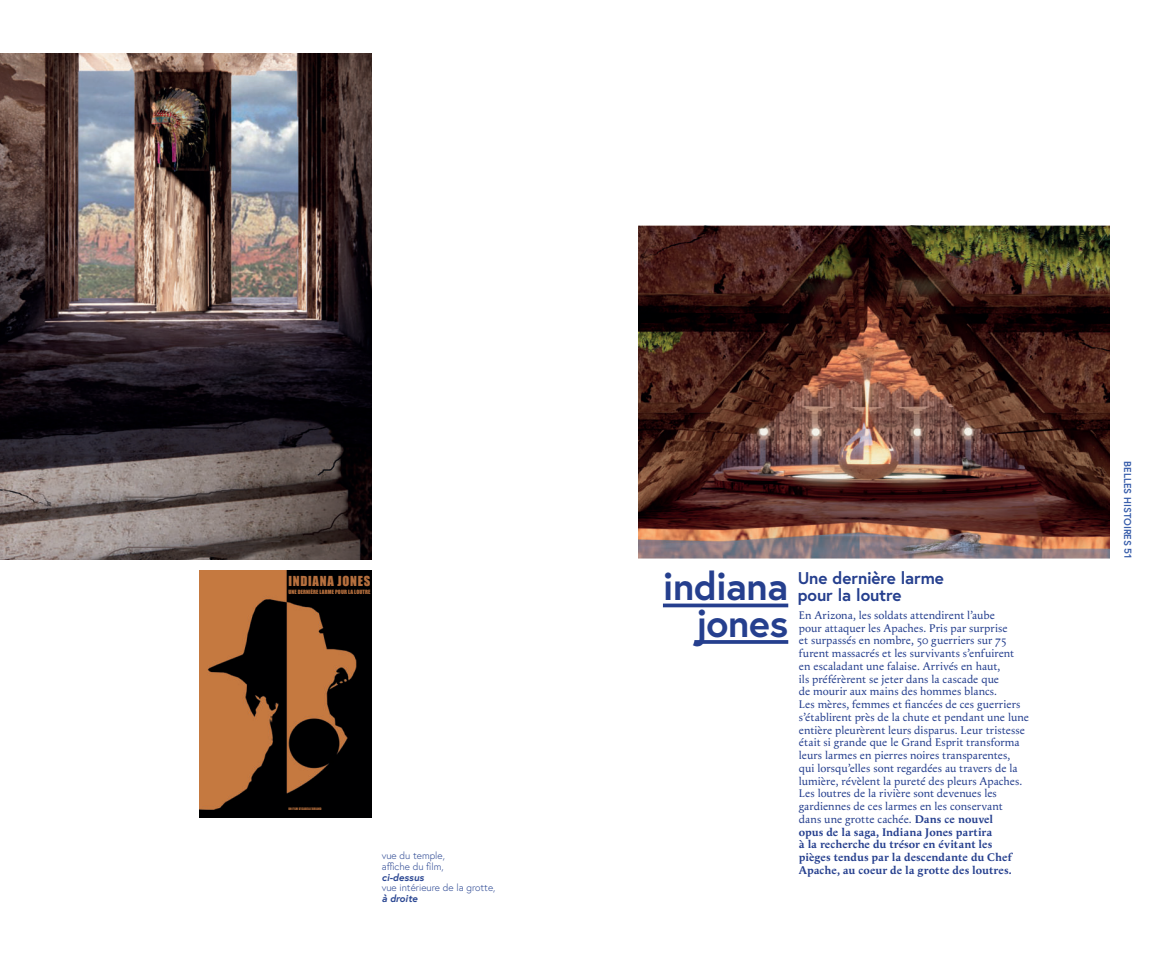
<style>
.page{position:relative;width:1170px;height:957px;background:#fff}
.page>*{position:absolute;margin:0;border:0;box-sizing:border-box;transform-origin:0 0}
.t1{font:700 39px "Europa";letter-spacing:-.015em;color:#253f8e}
.t2{font:700 17px "Europa";letter-spacing:-.005em;color:#253f8e}
.t3{font:12.62px "Impact";letter-spacing:.06em;color:#b66f3d}
.t4{font:11.5px/12.8px "Apolline Std";letter-spacing:.005em;color:#253f8e}
.t5{font:300 10px/10.9px "Europa";color:#2a4692}
.t6{font:700 10px "Europa";color:#395eab}
.t7{font:italic 700 10px "Europa";color:#2a4692}
.t8{font:5.38px "Impact";letter-spacing:.02em;color:#b66f3d}
.t9{font:3.12px "Impact";color:#b66f3d}
.s1{font-weight:700}
</style>
<div class="page">
<img style="left:0;top:53px;width:371px;height:506px">
<img style="left:200px;top:570px;width:171px;height:247px">
<svg style="left:663px;top:603px;width:125px;height:4px"></svg>
<svg style="left:694px;top:640px;width:94px;height:4px"></svg>
<img style="left:638px;top:225px;width:471px;height:333px">
<p class="t3" style="left:288px;top:575px;width:84px">INDIANA JONES</p>
<p class="t8" style="left:288px;top:589px;width:83px">UNE DERNIÈRE LARME POUR LA LOUTRE</p>
<p class="t9" style="left:288px;top:807px;width:34px">UN FILM D’ISABELLE BRIAND</p>
<p class="t5" style="left:381px;top:850px;width:65px">vue du temple, affiche du film,</p>
<p class="t7" style="left:381px;top:872px;width:44px">ci-dessus</p>
<p class="t5" style="left:381px;top:883px;width:115px">vue intérieure de la grotte,</p>
<p class="t7" style="left:381px;top:894px;width:37px">à droite</p>
<h1 class="t1" style="left:663px;top:562px;width:127px">indiana</h1>
<h2 class="t2" style="left:797px;top:567px;width:148px">Une dernière larme</h2>
<h2 class="t2" style="left:797px;top:584px;width:105px">pour la loutre</h2>
<h1 class="t1" style="left:694px;top:598px;width:95px">jones</h1>
<p class="t4" style="left:798px;top:609px;width:231px">En Arizona, les soldats attendirent l’aube<br>pour attaquer les Apaches. Pris par surprise<br>et surpassés en nombre, 50 guerriers sur 75 furent massacrés et les survivants s’enfuirent<br>en escaladant une falaise. Arrivés en haut,<br>ils préférèrent se jeter dans la cascade que<br>de mourir aux mains des hommes blancs.<br>Les mères, femmes et fiancées de ces guerriers s’établirent près de la chute et pendant une lune entière pleurèrent leurs disparus. Leur tristesse était si grande que le Grand Esprit transforma leurs larmes en pierres noires transparentes, qui lorsqu’elles sont regardées au travers de la lumière, révèlent la pureté des pleurs Apaches.<br>Les loutres de la rivière sont devenues les gardiennes de ces larmes en les conservant<br>dans une grotte cachée. <span class="s1">Dans ce nouvel<br>opus de la saga, Indiana Jones partira<br>à la recherche du trésor en évitant les<br>pièges tendus par la descendante du Chef Apache, au coeur de la grotte des loutres.</span></p>
<p class="t6" style="left:1133px;top:461px;width:99px;rotate:90deg">BELLES HISTOIRES 51</p>
</div>
